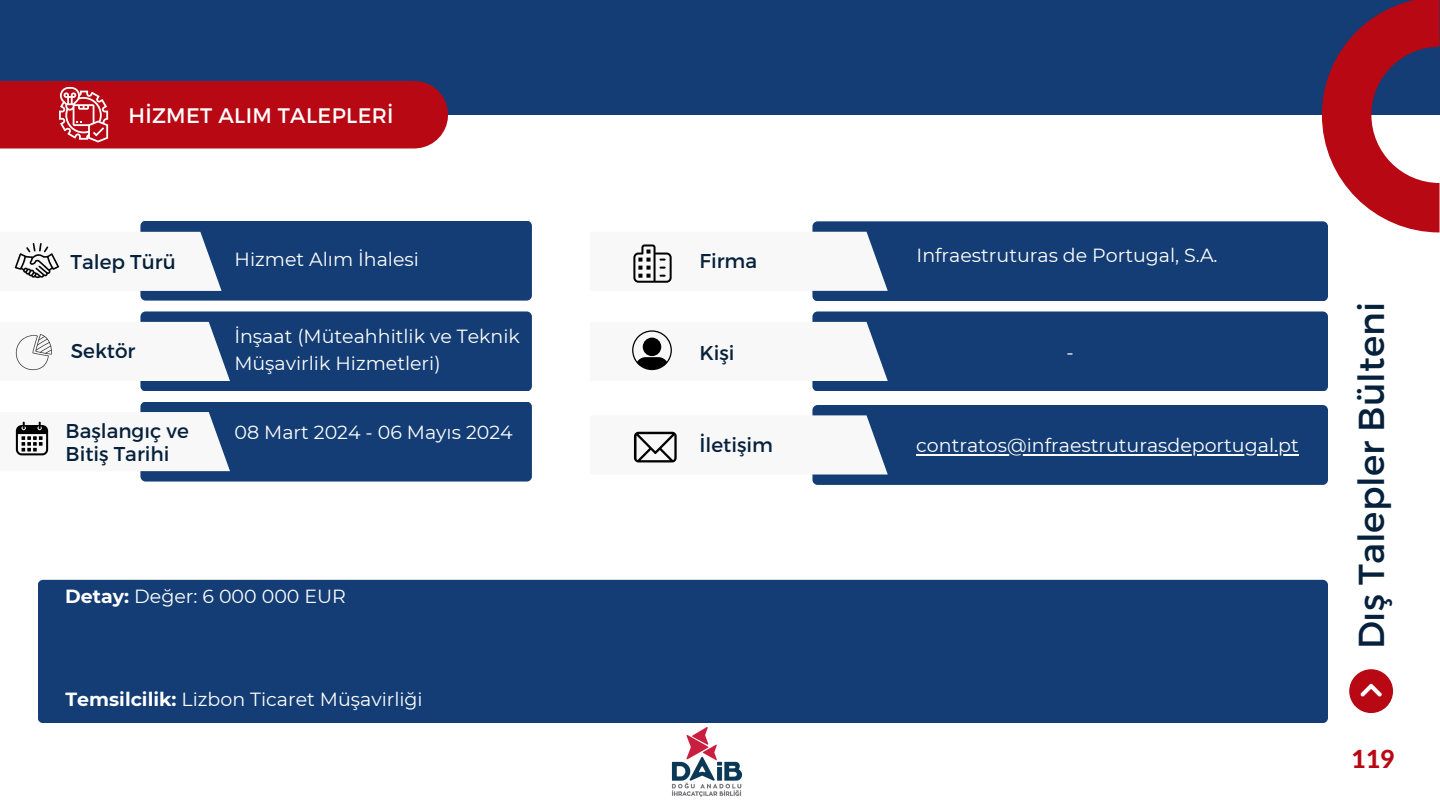
<style>
.page{position:relative;width:1440px;height:810px;background:#fff}
.page>*{position:absolute;margin:0;border:0;box-sizing:border-box;transform-origin:0 0}
.t1{font:36px "Montserrat";color:#06213c}
.t2{font:800 25px "Lato Latin";color:#b80813}
.t3{font:21px "Montserrat";letter-spacing:.015em;color:#fff}
.t4{font:20px/22.5px "Montserrat";color:#06213c}
.t5{font:19px/26.2px "Montserrat";color:#fff}
.s1{font-weight:700}
</style>
<div class="page">
<div style="left:0;top:0;width:1440px;height:115px;background:#133d74"></div>
<div style="left:0;top:81px;width:414px;height:67px;background:#b80813"></div>
<div style="left:140px;top:402px;width:392px;height:80px;background:#133d74;border-radius:5px"></div>
<div style="left:140px;top:311px;width:392px;height:80px;background:#133d74;border-radius:5px"></div>
<div style="left:140px;top:221px;width:392px;height:80px;background:#133d74;border-radius:5px"></div>
<svg style="left:1322px;top:0;width:118px;height:232px"></svg>
<svg style="left:1349px;top:670px;width:44px;height:43px"></svg>
<div style="left:812px;top:311px;width:516px;height:80px;background:#133d74;border-radius:5px"></div>
<div style="left:812px;top:221px;width:516px;height:80px;background:#133d74;border-radius:5px"></div>
<div style="left:38px;top:580px;width:1290px;height:143px;background:#133d74;border-radius:5px"></div>
<svg style="left:633px;top:232px;width:255px;height:59px"></svg>
<svg style="left:14px;top:232px;width:208px;height:59px"></svg>
<svg style="left:15px;top:412px;width:215px;height:59px"></svg>
<svg style="left:15px;top:322px;width:215px;height:59px"></svg>
<div style="left:812px;top:405px;width:516px;height:80px;background:#133d74;border-radius:5px"></div>
<svg style="left:632px;top:322px;width:256px;height:59px"></svg>
<svg style="left:633px;top:415px;width:255px;height:60px"></svg>
<hr style="left:916px;top:454px;width:383px;height:1px;background:#fff">
<img style="left:671px;top:727px;width:72px;height:70px">
<svg style="left:59px;top:87px;width:49px;height:55px"></svg>
<p class="t3" style="left:128px;top:101px;width:267px">HİZMET ALIM TALEPLERİ</p>
<p class="t4" style="left:71px;top:250px;width:107px">Talep Türü</p>
<p class="t4" style="left:71px;top:338px;width:66px">Sektör</p>
<p class="t4" style="left:66px;top:419px;width:125px">Başlangıç ve<br>Bitiş Tarihi</p>
<p class="t5" style="left:235px;top:246px;width:183px">Hizmet Alım İhalesi</p>
<p class="t5" style="left:234px;top:323px;width:287px">İnşaat (Müteahhitli k ve Tekni k<br>Müşavi rli k Hizmetleri)</p>
<p class="t5" style="left:235px;top:419px;width:280px">08 Mart 2024 - 06 Mayıs 2024</p>
<p class="t5" style="left:65px;top:583px;width:282px"><span class="s1">Detay:</span> Değer: 6 000 000 EUR</p>
<p class="t5" style="left:66px;top:687px;width:355px"><span class="s1">Temsilcilik:</span> Lizbon Ticaret Müşavi rliği</p>
<p class="t4" style="left:700px;top:249px;width:59px">Firma</p>
<p class="t4" style="left:700px;top:340px;width:37px">Kişi</p>
<p class="t5" style="left:917px;top:242px;width:303px">Infraestruturas de Portugal, S.A.</p>
<p class="t5" style="left:1067px;top:339px;width:9px">-</p>
<p class="t4" style="left:700px;top:433px;width:75px">İletişim</p>
<p class="t5" style="left:916px;top:432px;width:384px">contratos@i nfraestruturasdeportugal.pt</p>
<h1 class="t1" style="left:1348px;top:649px;width:349px;rotate:-90deg">Dış Talepler Bülteni</h1>
<h2 class="t2" style="left:1352px;top:748px;width:45px">119</h2>
</div>
